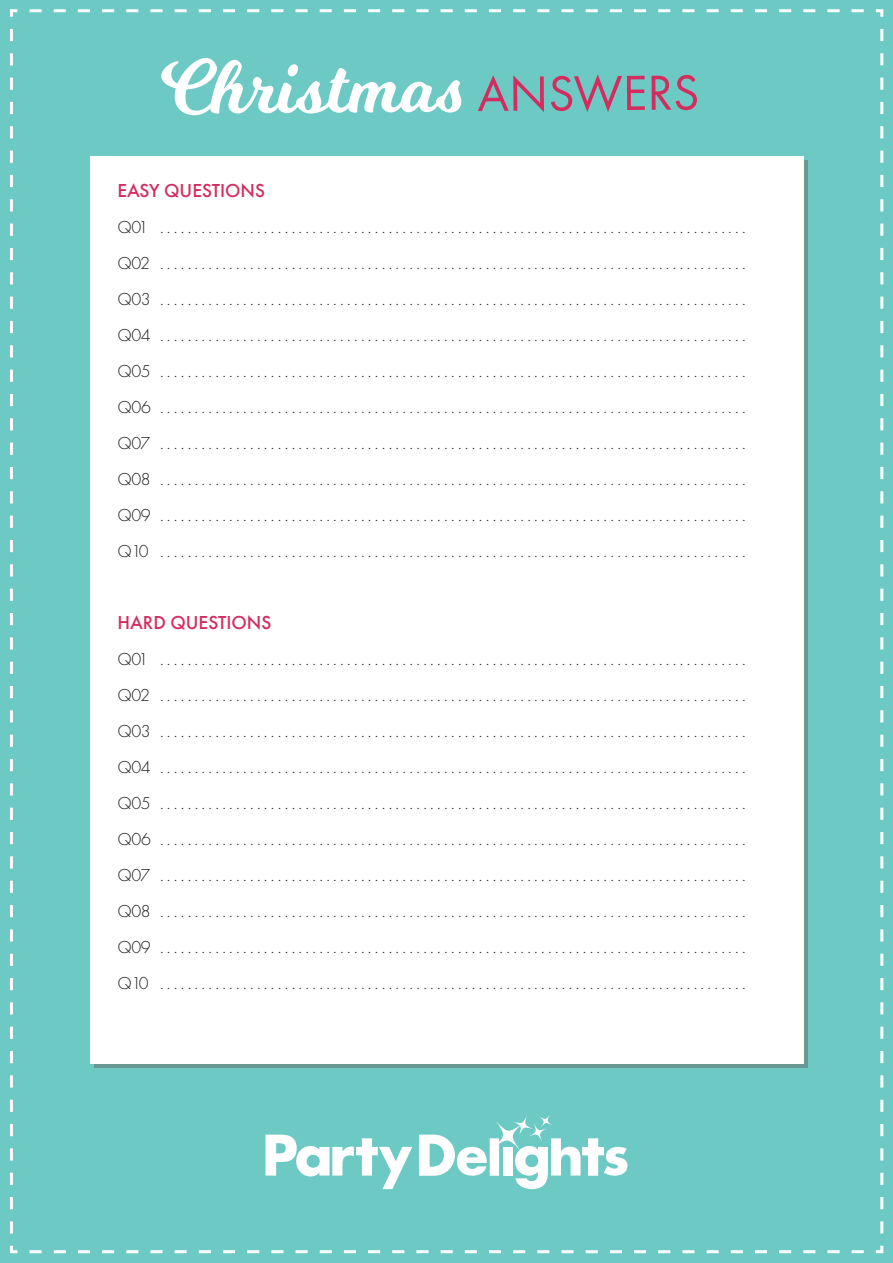
<style>
.page{position:relative;width:893px;height:1263px;background:#6dc9c4}
.page>*{position:absolute;margin:0;border:0;box-sizing:border-box;transform-origin:0 0}
.t1{font:76.05px "Milkshake";color:#fff}
.t2{font:500 19.5px "Futura PT";color:#d42c5e}
.t3{font:300 18px/36px "Futura PT";letter-spacing:-.025em;color:#231f20;text-align:justify}
.s1{font-family:"Futura PT";font-size:51.15px;color:#d42c5e}
</style>
<div class="page">
<div style="left:90px;top:156px;width:713px;height:908px;background:#fff"></div>
<svg style="left:419px;top:1134px;width:68px;height:42px"></svg>
<div style="left:490px;top:1138px;width:9px;height:38px;background:#fff"></div>
<div style="left:503px;top:1147px;width:10px;height:29px;background:#fff"></div>
<svg style="left:266px;top:1134px;width:146px;height:55px"></svg>
<svg style="left:515px;top:1138px;width:112px;height:51px"></svg>
<svg style="left:539px;top:1114px;width:13px;height:13px"></svg>
<svg style="left:529px;top:1123px;width:18px;height:18px"></svg>
<svg style="left:513px;top:1115px;width:20px;height:20px"></svg>
<svg style="left:494px;top:1121px;width:28px;height:29px"></svg>
<svg style="left:827px;top:1250px;width:37px;height:3px"></svg>
<svg style="left:10px;top:1245px;width:805px;height:9px"></svg>
<svg style="left:10px;top:1197px;width:3px;height:36px"></svg>
<svg style="left:10px;top:9px;width:8px;height:1176px"></svg>
<svg style="left:30px;top:9px;width:36px;height:3px"></svg>
<svg style="left:78px;top:9px;width:806px;height:8px"></svg>
<svg style="left:880px;top:29px;width:3px;height:37px"></svg>
<svg style="left:875px;top:78px;width:9px;height:1176px"></svg>
<h1 class="t1" style="left:161px;top:33px;width:540px">Christmas <span class="s1">ANSWERS</span></h1>
<p class="t2" style="left:117px;top:179px;width:149px">EASY QUESTIONS</p>
<p class="t3" style="left:117px;top:209px;width:630px">Q01 . . . . . . . . . . . . . . . . . . . . . . . . . . . . . . . . . . . . . . . . . . . . . . . . . . . . . . . . . . . . . . . . . . . . . . . . . . . . . . . . . . . . .<br>Q02 . . . . . . . . . . . . . . . . . . . . . . . . . . . . . . . . . . . . . . . . . . . . . . . . . . . . . . . . . . . . . . . . . . . . . . . . . . . . . . . . . . . . .<br>Q03 . . . . . . . . . . . . . . . . . . . . . . . . . . . . . . . . . . . . . . . . . . . . . . . . . . . . . . . . . . . . . . . . . . . . . . . . . . . . . . . . . . . . .<br>Q04 . . . . . . . . . . . . . . . . . . . . . . . . . . . . . . . . . . . . . . . . . . . . . . . . . . . . . . . . . . . . . . . . . . . . . . . . . . . . . . . . . . . . .<br>Q05 . . . . . . . . . . . . . . . . . . . . . . . . . . . . . . . . . . . . . . . . . . . . . . . . . . . . . . . . . . . . . . . . . . . . . . . . . . . . . . . . . . . . .<br>Q06 . . . . . . . . . . . . . . . . . . . . . . . . . . . . . . . . . . . . . . . . . . . . . . . . . . . . . . . . . . . . . . . . . . . . . . . . . . . . . . . . . . . . .<br>Q07 . . . . . . . . . . . . . . . . . . . . . . . . . . . . . . . . . . . . . . . . . . . . . . . . . . . . . . . . . . . . . . . . . . . . . . . . . . . . . . . . . . . . .<br>Q08 . . . . . . . . . . . . . . . . . . . . . . . . . . . . . . . . . . . . . . . . . . . . . . . . . . . . . . . . . . . . . . . . . . . . . . . . . . . . . . . . . . . . .<br>Q09 . . . . . . . . . . . . . . . . . . . . . . . . . . . . . . . . . . . . . . . . . . . . . . . . . . . . . . . . . . . . . . . . . . . . . . . . . . . . . . . . . . . . .<br>Q10 . . . . . . . . . . . . . . . . . . . . . . . . . . . . . . . . . . . . . . . . . . . . . . . . . . . . . . . . . . . . . . . . . . . . . . . . . . . . . . . . . . . . .</p>
<p class="t2" style="left:117px;top:611px;width:156px">HARD QUESTIONS</p>
<p class="t3" style="left:117px;top:641px;width:630px">Q01 . . . . . . . . . . . . . . . . . . . . . . . . . . . . . . . . . . . . . . . . . . . . . . . . . . . . . . . . . . . . . . . . . . . . . . . . . . . . . . . . . . . . .<br>Q02 . . . . . . . . . . . . . . . . . . . . . . . . . . . . . . . . . . . . . . . . . . . . . . . . . . . . . . . . . . . . . . . . . . . . . . . . . . . . . . . . . . . . .<br>Q03 . . . . . . . . . . . . . . . . . . . . . . . . . . . . . . . . . . . . . . . . . . . . . . . . . . . . . . . . . . . . . . . . . . . . . . . . . . . . . . . . . . . . .<br>Q04 . . . . . . . . . . . . . . . . . . . . . . . . . . . . . . . . . . . . . . . . . . . . . . . . . . . . . . . . . . . . . . . . . . . . . . . . . . . . . . . . . . . . .<br>Q05 . . . . . . . . . . . . . . . . . . . . . . . . . . . . . . . . . . . . . . . . . . . . . . . . . . . . . . . . . . . . . . . . . . . . . . . . . . . . . . . . . . . . .<br>Q06 . . . . . . . . . . . . . . . . . . . . . . . . . . . . . . . . . . . . . . . . . . . . . . . . . . . . . . . . . . . . . . . . . . . . . . . . . . . . . . . . . . . . .<br>Q07 . . . . . . . . . . . . . . . . . . . . . . . . . . . . . . . . . . . . . . . . . . . . . . . . . . . . . . . . . . . . . . . . . . . . . . . . . . . . . . . . . . . . .<br>Q08 . . . . . . . . . . . . . . . . . . . . . . . . . . . . . . . . . . . . . . . . . . . . . . . . . . . . . . . . . . . . . . . . . . . . . . . . . . . . . . . . . . . . .<br>Q09 . . . . . . . . . . . . . . . . . . . . . . . . . . . . . . . . . . . . . . . . . . . . . . . . . . . . . . . . . . . . . . . . . . . . . . . . . . . . . . . . . . . . .<br>Q10 . . . . . . . . . . . . . . . . . . . . . . . . . . . . . . . . . . . . . . . . . . . . . . . . . . . . . . . . . . . . . . . . . . . . . . . . . . . . . . . . . . . . .</p>
</div>
